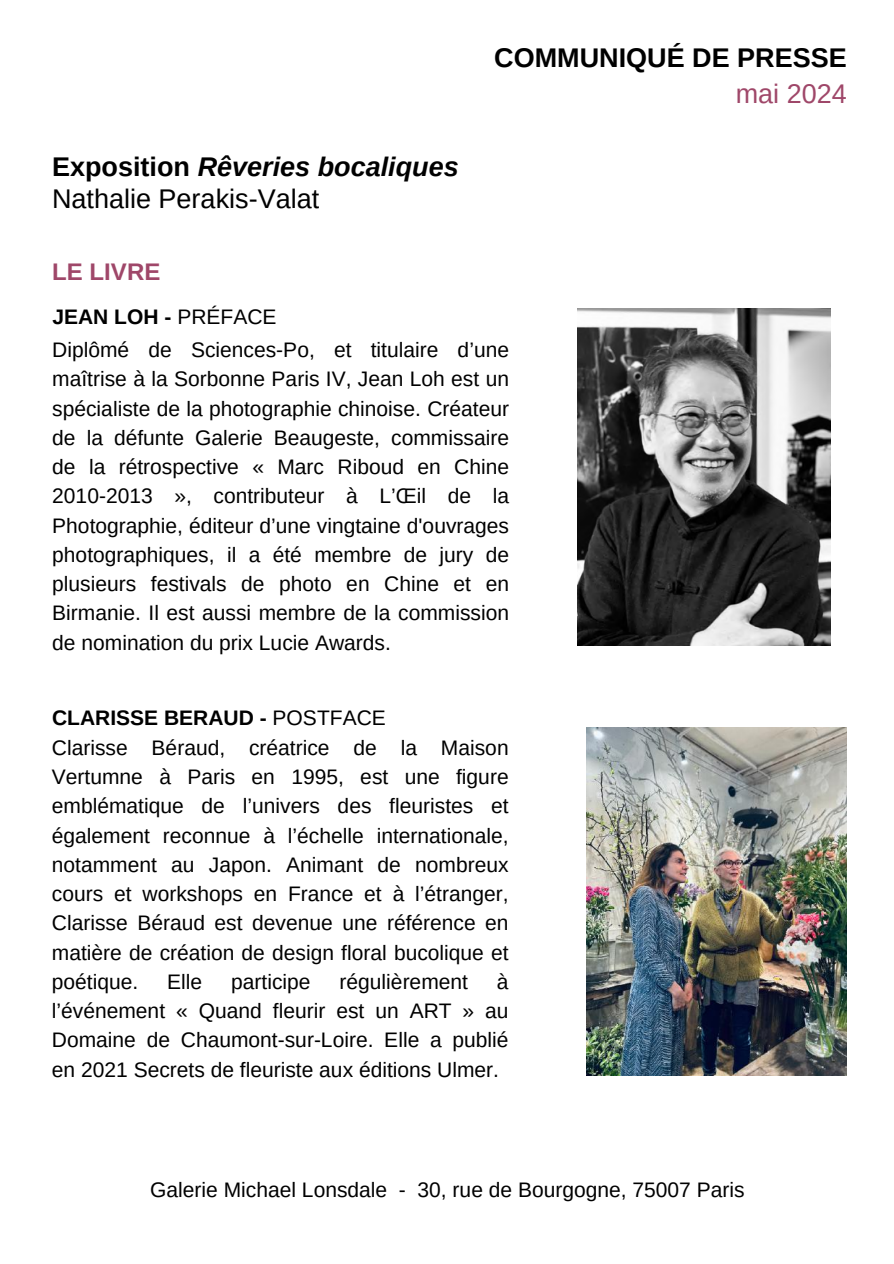
<style>
.page{position:relative;width:894px;height:1264px;background:#fff}
.page>*{position:absolute;margin:0;border:0;box-sizing:border-box;transform-origin:0 0}
.t1{font:italic 700 27px "Arimo";color:#000}
.t2{font:27px "Arimo";color:#000}
.t3{font:700 27px "Arimo";color:#000}
.t4{font:27px "Arimo";color:#9f4769}
.t5{font:700 24px "Arimo";color:#9f4769}
.t6{font:21px/29.2px "Arimo";color:#000;text-align:justify}
.t7{font:700 21px "Arimo";color:#000}
.s1{font-style:normal}
.s2{font-weight:700}
.s3{font-weight:400}
</style>
<div class="page">
<img style="left:586px;top:727px;width:260px;height:347px">
<img style="left:577px;top:308px;width:253px;height:337px">
<p class="t3" style="left:494px;top:43px;width:354px">COMMUNIQUÉ DE PRESSE</p>
<p class="t1" style="left:52px;top:152px;width:408px"><span class="s1">Exposition</span> Rêveries bocaliques</p>
<p class="t2" style="left:52px;top:183px;width:268px">Nathalie Perakis-Valat</p>
<p class="t5" style="left:52px;top:259px;width:109px">LE LIVRE</p>
<p class="t6" style="left:52px;top:300px;width:458px;line-height:33.3px"><span class="s2">JEAN LOH -</span> PRÉFACE<br>Diplômé de Sciences-Po, et titulaire d’une</p>
<p class="t6" style="left:52px;top:364px;width:458px">maîtrise à la Sorbonne Paris IV, Jean Loh est un spécialiste de la photographie chinoise. Créateur de la défunte Galerie Beaugeste, commissaire de la rétrospective « Marc Riboud en Chine 2010-2013 », contributeur à L’Œil de la Photographie, éditeur d’une vingtaine d'ouvrages photographiques, il a été membre de jury de plusieurs festivals de photo en Chine et en Birmanie. Il est aussi membre de la commission de nomination du prix Lucie Awards.</p>
<p class="t7" style="left:52px;top:706px;width:335px">CLARISSE BERAUD - <span class="s3">POSTFACE</span></p>
<p class="t6" style="left:52px;top:732px;width:458px">Clarisse Béraud, créatrice de la Maison Vertumne à Paris en 1995, est une figure emblématique de l’univers des fleuristes et également reconnue à l’échelle internationale, notamment au Japon. Animant de nombreux cours et workshops en France et à l’étranger, Clarisse Béraud est devenue une référence en matière de création de design floral bucolique et poétique.</p>
<p class="t6" style="left:52px;top:966px;width:458px;text-indent:445px">à l’événement « Quand fleurir est un ART » au Domaine de Chaumont-sur-Loire. Elle a publié en 2021 Secrets de fleuriste aux éditions Ulmer.</p>
<p class="t6" style="left:167px;top:966px;width:36px">Elle</p>
<p class="t6" style="left:231px;top:966px;width:81px">participe</p>
<p class="t6" style="left:339px;top:966px;width:130px">régulièrement</p>
<p class="t4" style="left:735px;top:78px;width:112px">mai 2024</p>
<p class="t6" style="left:150px;top:1174px;width:595px">Galerie Michael Lonsdale - 30, rue de Bourgogne, 75007 Paris</p>
</div>
